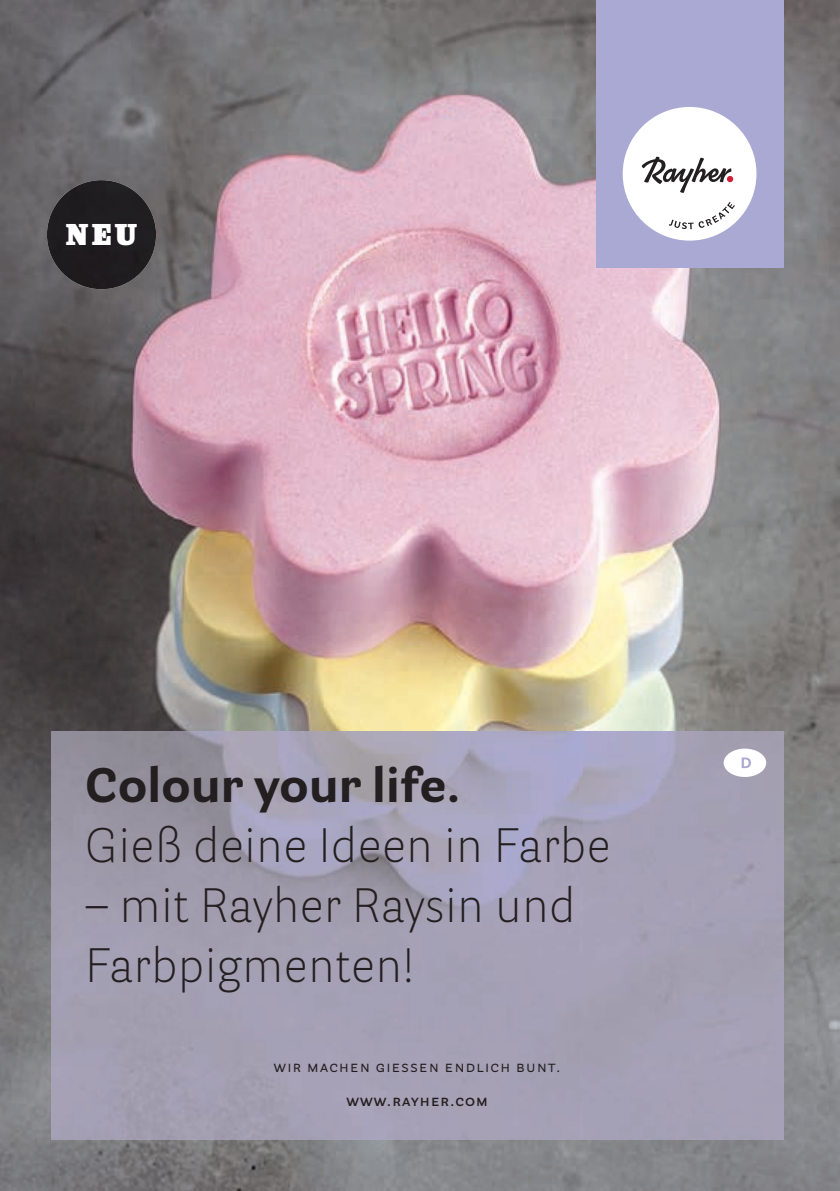
<style>
.page{position:relative;width:840px;height:1191px;background:#fff}
.page>*{position:absolute;margin:0;border:0;box-sizing:border-box;transform-origin:0 0}
.t1{font:300 48px/60px "Parry Grotesque Pro";letter-spacing:.005em;color:#231f20}
.t2{font:700 48px "Parry Grotesque Pro";letter-spacing:.005em;color:#231f20}
.t3{font:900 30px "Parry Con Pro";color:#fff}
.t4{font:16px "Parry Grotesque Pro";letter-spacing:.08em;color:#231f20}
.t5{font:600 16px "Parry Grotesque Pro";letter-spacing:.065em;color:#231f20}
</style>
<div class="page">
<img style="left:0;top:0;width:839px;height:1191px">
<img style="left:51px;top:731px;width:731px;height:409px">
<div style="left:595px;top:0;width:187px;height:267px;background:#a9a9d3"></div>
<div style="left:622px;top:107px;width:134px;height:134px;background:#fff;border-radius:50%"></div>
<svg style="left:669px;top:202px;width:65px;height:27px"></svg>
<svg style="left:641px;top:156px;width:91px;height:37px"></svg>
<div style="left:723px;top:748px;width:42px;height:29px;background:#fff;border-radius:50%"></div>
<svg style="left:741px;top:757px;width:9px;height:11px"></svg>
<div style="left:47px;top:180px;width:109px;height:109px;background:#1f1d1f;border-radius:55px"></div>
<p class="t3" style="left:66px;top:214px;width:72px">NEU</p>
<p class="t2" style="left:85px;top:751px;width:377px">Colour your life.</p>
<p class="t1" style="left:85px;top:815px;width:527px">Gieß deine Ideen in Farbe</p>
<p class="t1" style="left:85px;top:875px;width:492px">– mit Rayher Raysin und<br>Farbpigmenten!</p>
<p class="t4" style="left:274px;top:1055px;width:288px">wir machen giessen endlich bunt.</p>
<p class="t5" style="left:346px;top:1089px;width:143px">www.rayher.com</p>
</div>
